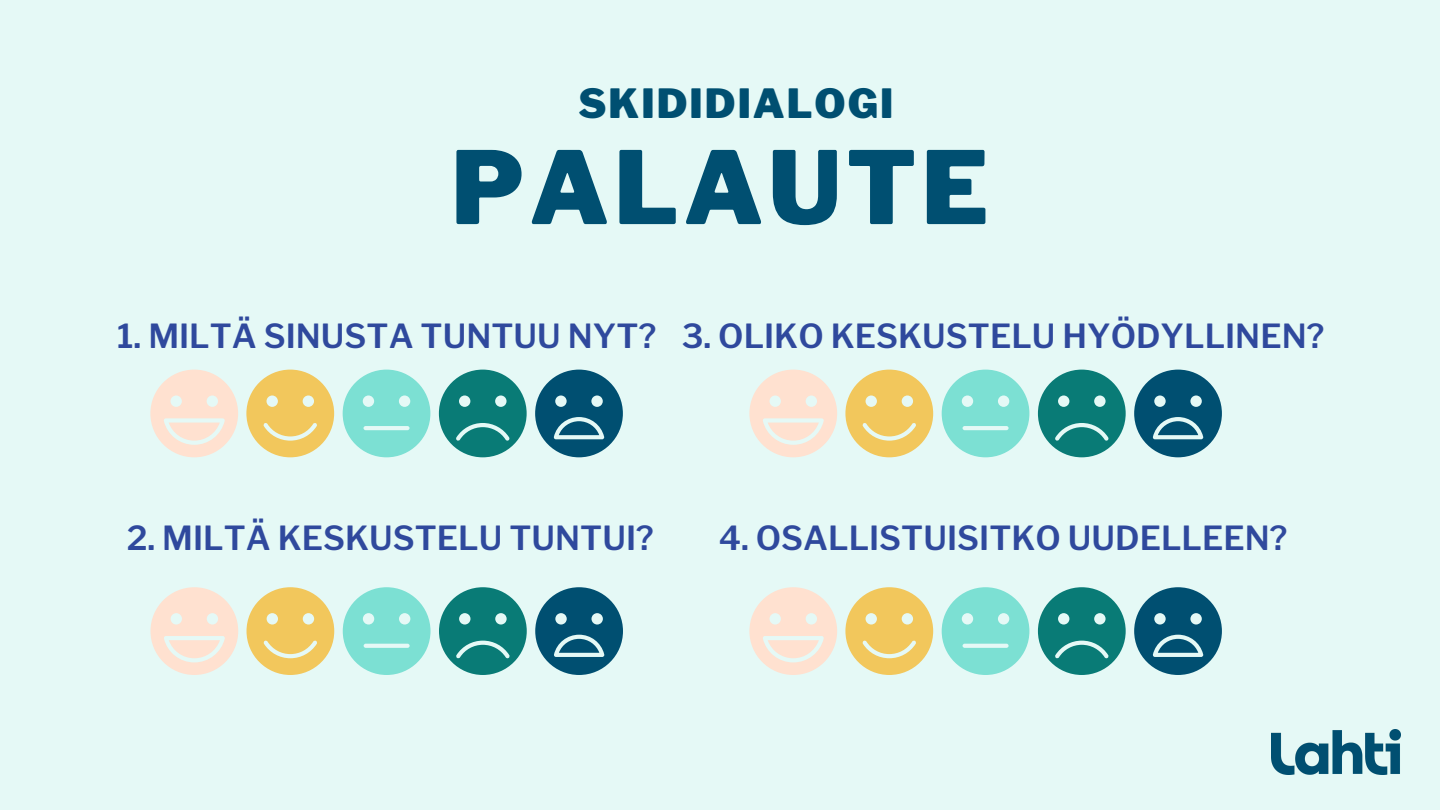
<style>
.page{position:relative;width:1440px;height:810px;background:#e5f9f6}
.page>*{position:absolute;margin:0;border:0;box-sizing:border-box;transform-origin:0 0}
.t1{font:900 100px "Libre Franklin";letter-spacing:.05em;color:#004f71}
.t2{font:900 40px "Libre Franklin";letter-spacing:.05em;color:#004f71}
.t3{font:600 33px "Libre Franklin";color:#2f499d}
</style>
<div class="page">
<svg style="left:439px;top:370px;width:88px;height:87px"></svg>
<svg style="left:343px;top:370px;width:87px;height:87px"></svg>
<svg style="left:150px;top:370px;width:88px;height:87px"></svg>
<svg style="left:246px;top:370px;width:88px;height:87px"></svg>
<svg style="left:535px;top:370px;width:88px;height:87px"></svg>
<svg style="left:1038px;top:370px;width:88px;height:87px"></svg>
<svg style="left:942px;top:370px;width:87px;height:87px"></svg>
<svg style="left:749px;top:370px;width:88px;height:87px"></svg>
<svg style="left:845px;top:370px;width:88px;height:87px"></svg>
<svg style="left:1134px;top:370px;width:88px;height:87px"></svg>
<svg style="left:1038px;top:587px;width:88px;height:88px"></svg>
<svg style="left:942px;top:587px;width:87px;height:88px"></svg>
<svg style="left:749px;top:587px;width:88px;height:88px"></svg>
<svg style="left:845px;top:587px;width:88px;height:88px"></svg>
<svg style="left:1134px;top:587px;width:88px;height:88px"></svg>
<svg style="left:439px;top:587px;width:88px;height:88px"></svg>
<svg style="left:343px;top:587px;width:88px;height:88px"></svg>
<svg style="left:150px;top:587px;width:88px;height:88px"></svg>
<svg style="left:247px;top:587px;width:87px;height:88px"></svg>
<svg style="left:535px;top:587px;width:88px;height:88px"></svg>
<img style="left:1272px;top:729px;width:128px;height:46px">
<p class="t2" style="left:579px;top:80px;width:316px">SKIDIDIALOGI</p>
<p class="t1" style="left:451px;top:128px;width:539px">PALAUTE</p>
<p class="t3" style="left:117px;top:316px;width:541px">1. MILTÄ SINUSTA TUNTUU NYT?</p>
<p class="t3" style="left:682px;top:316px;width:644px">3. OLIKO KESKUSTELU HYÖDYLLINEN?</p>
<p class="t3" style="left:127px;top:518px;width:529px">2. MILTÄ KESKUSTELU TUNTUI?</p>
<p class="t3" style="left:719px;top:518px;width:570px">4. OSALLISTUISITKO UUDELLEEN?</p>
</div>
